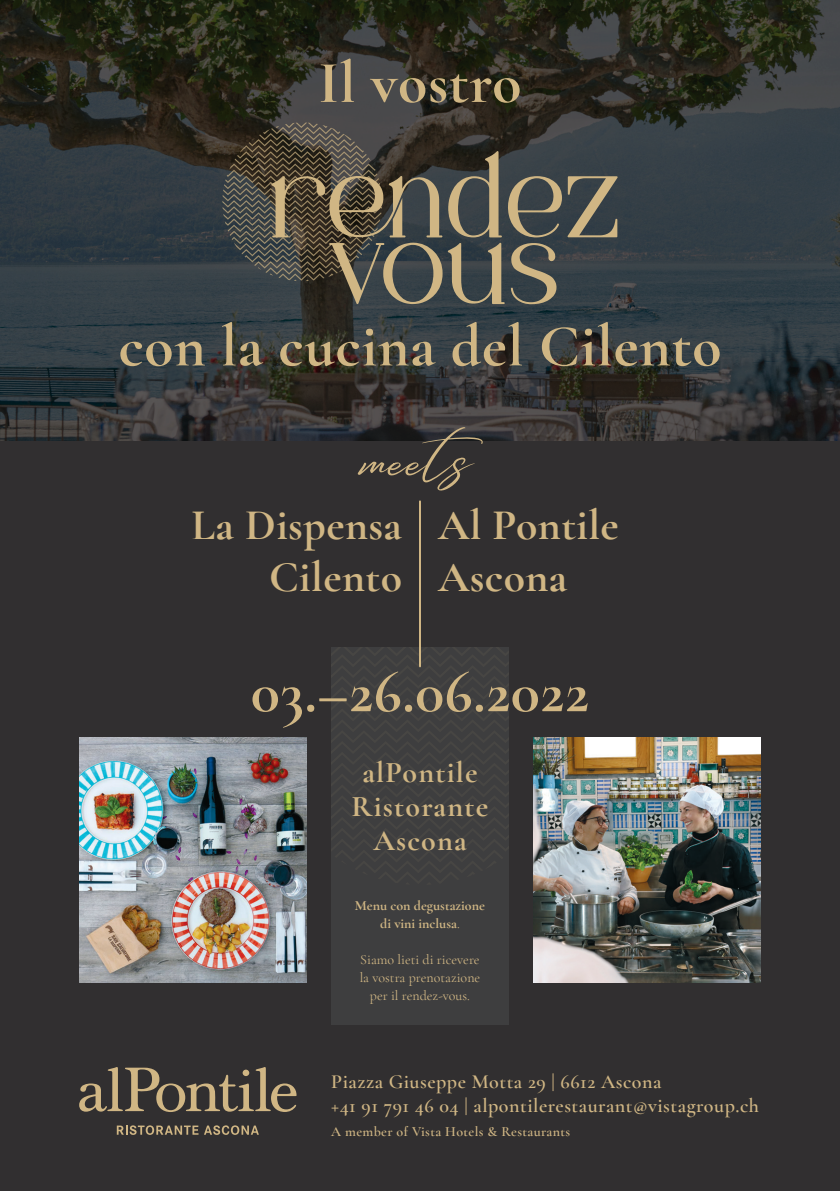
<style>
.page{position:relative;width:840px;height:1191px;background:#fff}
.page>*{position:absolute;margin:0;border:0;box-sizing:border-box;transform-origin:0 0}
.t1{font:700 60px "Cormorant Garamond";letter-spacing:.01em;color:#d0b684}
.t2{font:700 43.6px/52px "Cormorant Garamond";letter-spacing:.01em;color:#d0b684;text-align:right}
.t3{font:700 30px/34px "Cormorant Garamond";letter-spacing:.04em;color:#d0b684;text-align:center}
.t4{font:600 20px/24px "Cormorant Garamond";letter-spacing:.025em;color:#d0b684}
.t5{font:14px/18px "Cormorant Garamond";color:#d0b684;text-align:center}
.t6{font:700 14px/18px "Cormorant Garamond";color:#d0b684;text-align:center}
.t7{font:600 14px "Cormorant Garamond";letter-spacing:.025em;color:#d0b684}
.s1{font-weight:400}
</style>
<div class="page">
<div style="left:0;top:0;width:839px;height:1191px;background:#312f30"></div>
<img style="left:79px;top:737px;width:227px;height:245px">
<img style="left:533px;top:737px;width:227px;height:245px">
<svg style="left:0;top:0;width:839px;height:440px"></svg>
<div style="left:331px;top:647px;width:177px;height:377px;background:#3e3e3f"></div>
<svg style="left:117px;top:1125px;width:81px;height:9px"></svg>
<svg style="left:204px;top:1125px;width:55px;height:9px"></svg>
<svg style="left:79px;top:1067px;width:217px;height:45px"></svg>
<svg style="left:222px;top:122px;width:395px;height:182px;background:#514f47"></svg>
<hr style="left:419px;top:501px;width:2px;height:165px;background:#d0b684">
<svg style="left:357px;top:427px;width:126px;height:64px"></svg>
<h1 class="t1" style="left:318px;top:46px;width:204px">Il vostro</h1>
<h1 class="t1" style="left:118px;top:309px;width:604px">con la cucina del Cilento</h1>
<h2 class="t2" style="left:191px;top:499px;width:212px">La Dispensa<br>Cilento</h2>
<h2 class="t2" style="left:438px;top:499px;width:182px;text-align:left">Al Pontile<br>Ascona</h2>
<h1 class="t1" style="left:251px;top:655px;width:339px">03.–26.06.2022</h1>
<h3 class="t3" style="left:351px;top:754px;width:138px">alPontile<br>Ristorante<br>Ascona</h3>
<p class="t6" style="left:355px;top:896px;width:132px">Menu con degustazione di vini inclusa<span class="s1">.</span></p>
<p class="t5" style="left:359px;top:950px;width:122px">Siamo lieti di ricevere la vostra prenotazione per il rendez-vous.</p>
<p class="t4" style="left:331px;top:1069px;width:429px">Piazza Giuseppe Motta 29 | 6612 Ascona<br>+41 91 791 46 04 | alpontilerestaurant@vistagroup.ch</p>
<p class="t7" style="left:331px;top:1122px;width:240px">A member of Vista Hotels &amp; Restaurants</p>
</div>
